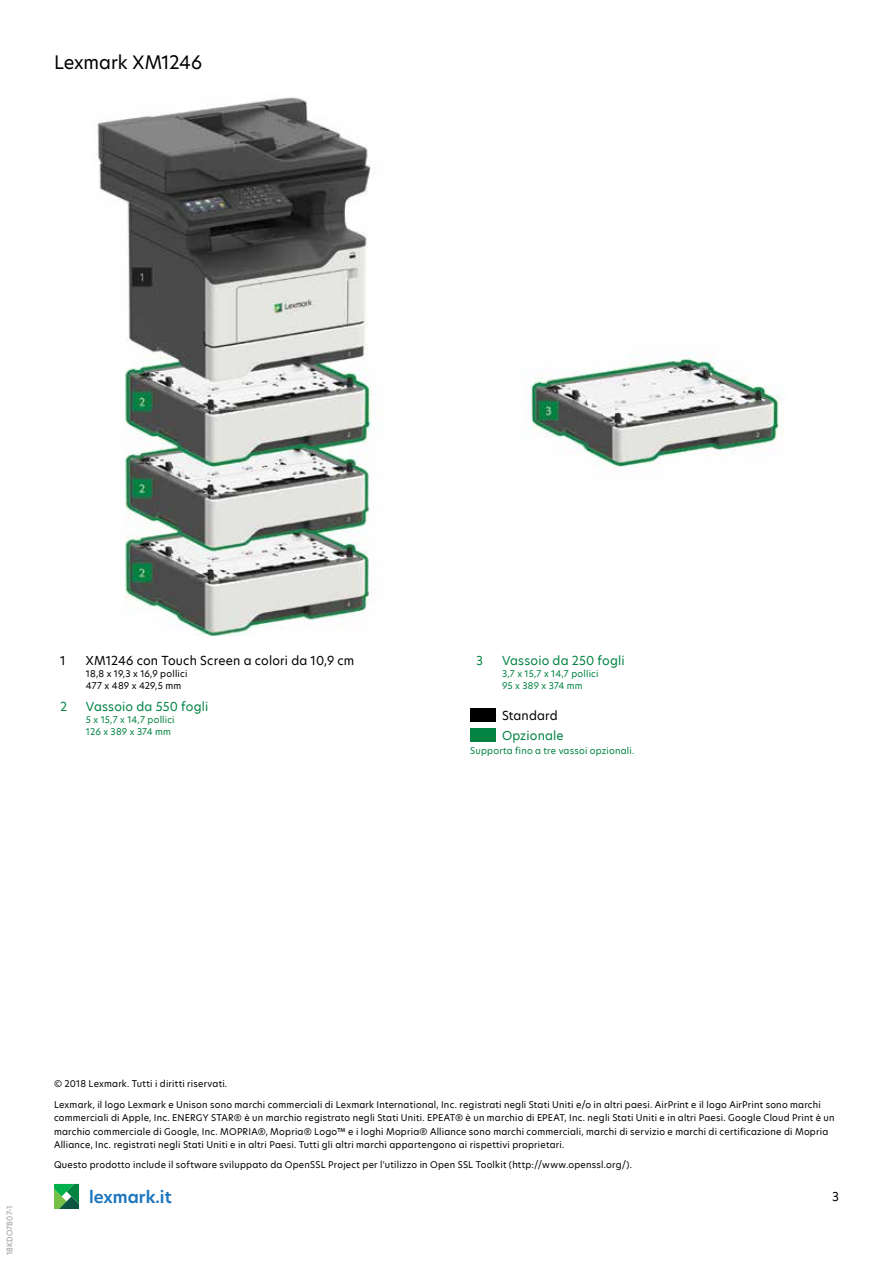
<style>
.page{position:relative;width:893px;height:1263px;background:#fff}
.page>*{position:absolute;margin:0;border:0;box-sizing:border-box;transform-origin:0 0}
.t1{font:18px "TP Hero";letter-spacing:-.005em;color:#000}
.t2{font:600 16.5px "TP Hero";color:#1c75bc}
.t3{font:12px "TP Hero";letter-spacing:.015em;color:#000}
.t4{font:12px "TP Hero";letter-spacing:.015em;color:#028342}
.t5{font:9px/13.5px "TP Hero";letter-spacing:.025em;color:#000}
.t6{font:9px/12px "TP Hero";letter-spacing:.02em;color:#028342}
.t7{font:7.5px "TP Hero";letter-spacing:.015em;color:#939598}
</style>
<div class="page">
<svg style="left:54px;top:1184px;width:25px;height:25px"></svg>
<div style="left:470px;top:708px;width:26px;height:14px;background:#000"></div>
<div style="left:470px;top:728px;width:26px;height:14px;background:#028342"></div>
<img style="left:97px;top:97px;width:278px;height:539px">
<img style="left:525px;top:351px;width:259px;height:119px">
<h1 class="t1" style="left:54px;top:50px;width:150px">Lexmark XM1246</h1>
<h3 class="t3" style="left:60px;top:652px;width:7px">1</h3>
<h3 class="t3" style="left:86px;top:652px;width:270px">XM1246 con Touch Screen a colori da 10,9 cm</h3>
<p class="t5" style="left:86px;top:667px;width:103px;line-height:12px">18,8 x 19,3 x 16,9 pollici<br>477 x 489 x 429,5 mm</p>
<h3 class="t4" style="left:60px;top:698px;width:9px">2</h3>
<h3 class="t4" style="left:86px;top:698px;width:124px">Vassoio da 550 fogli</h3>
<p class="t6" style="left:86px;top:713px;width:90px">5 x 15,7 x 14,7 pollici<br>126 x 389 x 374 mm</p>
<h3 class="t4" style="left:476px;top:652px;width:8px">3</h3>
<h3 class="t4" style="left:502px;top:652px;width:124px">Vassoio da 250 fogli</h3>
<p class="t6" style="left:502px;top:667px;width:98px">3,7 x 15,7 x 14,7 pollici<br>95 x 389 x 374 mm</p>
<h3 class="t3" style="left:502px;top:707px;width:57px">Standard</h3>
<h3 class="t4" style="left:502px;top:727px;width:63px">Opzionale</h3>
<p class="t6" style="left:470px;top:745px;width:166px">Supporta fino a tre vassoi opzionali.</p>
<p class="t7" style="left:5px;top:1255px;width:51px;rotate:-90deg">18KDO7807-1</p>
<p class="t5" style="left:54px;top:1077px;width:175px">© 2018 Lexmark. Tutti i diritti riservati.</p>
<p class="t5" style="left:54px;top:1097px;width:782px">Lexmark, il logo Lexmark e Unison sono marchi commerciali di Lexmark International, Inc. registrati negli Stati Uniti e/o in altri paesi. AirPrint e il logo AirPrint sono marchi commerciali di Apple, Inc. ENERGY STAR® è un marchio registrato negli Stati Uniti. EPEAT® è un marchio di EPEAT, Inc. negli Stati Uniti e in altri Paesi. Google Cloud Print è un marchio commerciale di Google, Inc. MOPRIA®, Mopria® Logo™ e i loghi Mopria® Alliance sono marchi commerciali, marchi di servizio e marchi di certificazione di Mopria Alliance, Inc. registrati negli Stati Uniti e in altri Paesi. Tutti gli altri marchi appartengono ai rispettivi proprietari.</p>
<p class="t5" style="left:54px;top:1158px;width:580px">Questo prodotto include il software sviluppato da OpenSSL Project per l'utilizzo in Open SSL Toolkit (http://www.openssl.org/).</p>
<h2 class="t2" style="left:89px;top:1186px;width:84px">lexmark.it</h2>
<h3 class="t3" style="left:832px;top:1189px;width:8px">3</h3>
</div>
